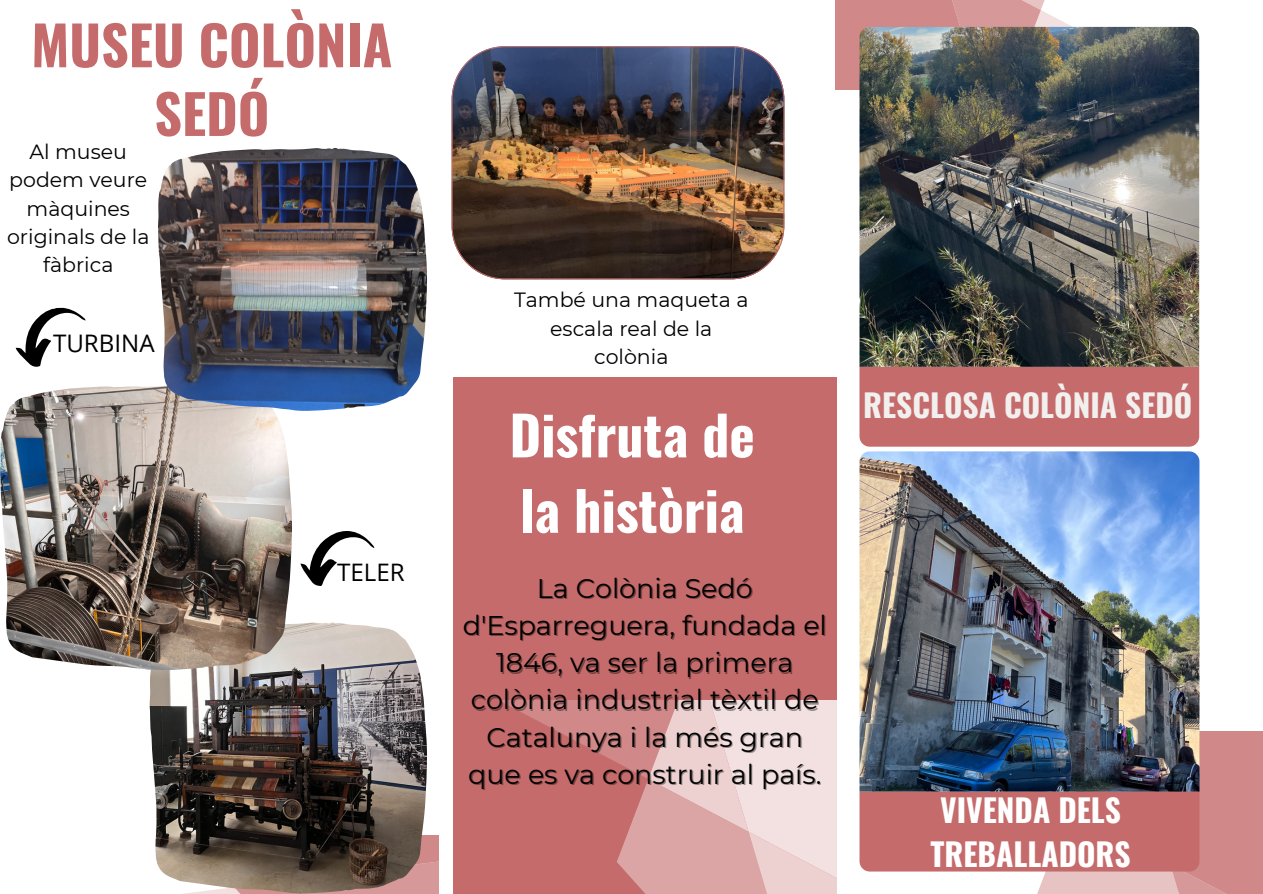
<style>
.page{position:relative;width:1263px;height:894px;background:#fff}
.page>*{position:absolute;margin:0;border:0;box-sizing:border-box;transform-origin:0 0}
.t1{font:700 54px/75.3px "Oswald";color:#fff}
.t2{font:700 54px/68.6px "Oswald";color:#c56b6b;text-align:center}
.t3{font:700 31.5px/43.8px "Oswald";color:#fff;text-align:center}
.t4{font:700 31.5px "Oswald";color:#f1f0ee}
.t5{font:27px/37px "Montserrat";color:#000;text-align:center}
.t6{font:24.15px "Open Sans";color:#000}
.t7{font:20.55px/28px "Montserrat";color:#000;text-align:center}
</style>
<div class="page">
<div style="left:453px;top:377px;width:383px;height:516px;background:#c56b6b"></div>
<svg style="left:835px;top:0;width:365px;height:89px"></svg>
<svg style="left:191px;top:835px;width:248px;height:58px"></svg>
<svg style="left:499px;top:700px;width:338px;height:193px"></svg>
<img style="left:150px;top:622px;width:277px;height:270px">
<svg style="left:300px;top:531px;width:74px;height:55px"></svg>
<svg style="left:15px;top:307px;width:71px;height:60px"></svg>
<img style="left:0;top:386px;width:292px;height:283px">
<img style="left:158px;top:148px;width:269px;height:262px">
<svg style="left:859px;top:731px;width:404px;height:162px;background:#ce8484"></svg>
<img style="left:859px;top:451px;width:340px;height:340px">
<div style="left:859px;top:367px;width:340px;height:79px;background:#c56b6b"></div>
<img style="left:859px;top:27px;width:340px;height:339px">
<img style="left:452px;top:46px;width:332px;height:233px">
<h1 class="t2" style="left:31px;top:9px;width:363px">MUSEU COLÒNIA<br>SEDÓ</h1>
<p class="t7" style="left:7px;top:138px;width:144px">Al museu podem veure màquines originals de la fàbrica</p>
<p class="t6" style="left:53px;top:326px;width:103px">TURBINA</p>
<p class="t6" style="left:337px;top:555px;width:69px">TELER</p>
<p class="t7" style="left:514px;top:286px;width:236px">També una maqueta a escala real de la colònia</p>
<h1 class="t1" style="left:510px;top:395px;width:247px">Disfruta de la història</h1>
<p class="t5" style="left:463px;top:569px;width:366px">La Colònia Sedó d'Esparreguera, fundada el<br>1846, va ser la primera colònia industrial tèxtil de<br>Catalunya i la més gran que es va construir al país.</p>
<p class="t4" style="left:863px;top:380px;width:331px">RESCLOSA COLÒNIA SEDÓ</p>
<p class="t3" style="left:931px;top:786px;width:202px">VIVENDA DELS<br>TREBALLADORS</p>
</div>
